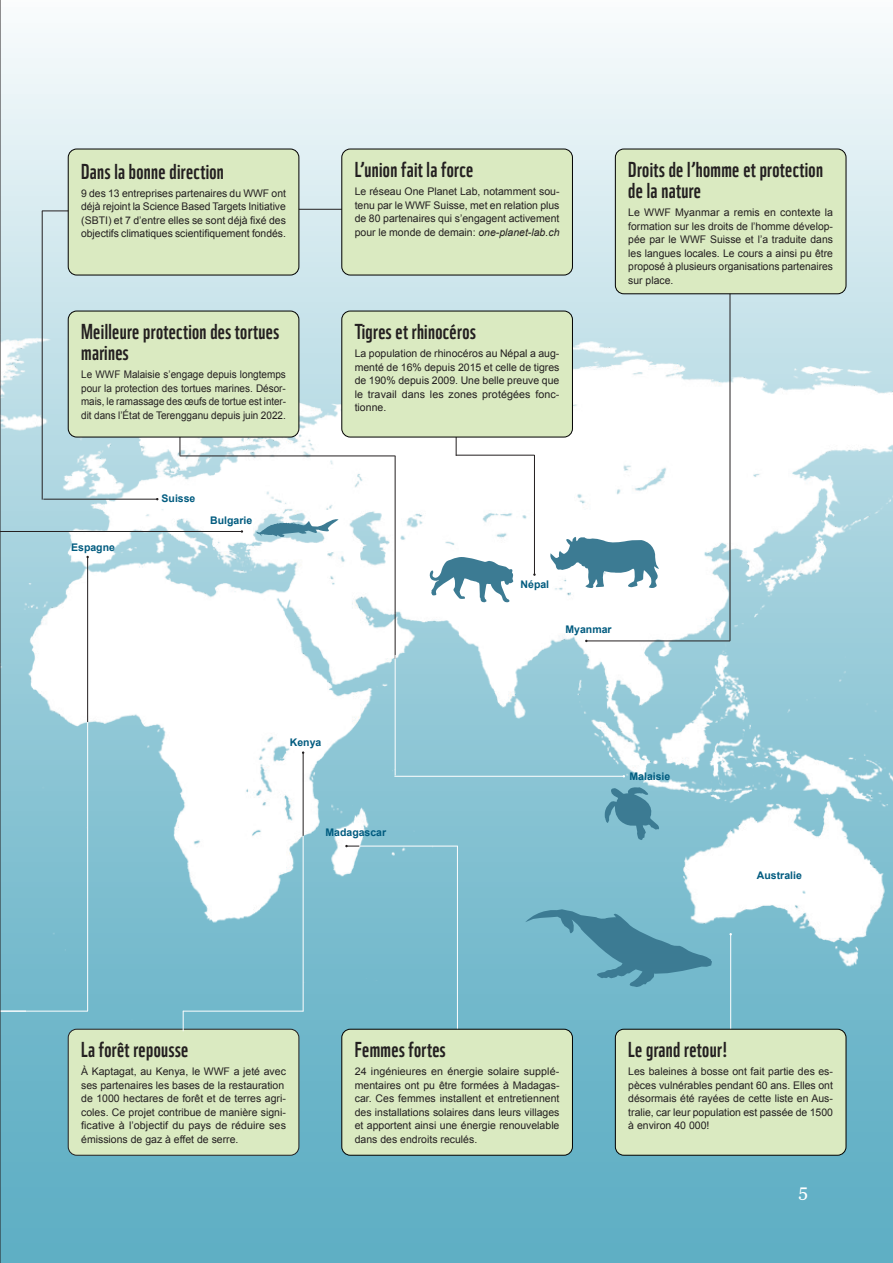
<style>
.page{position:relative;width:893px;height:1263px;background:#fff}
.page>*{position:absolute;margin:0;border:0;box-sizing:border-box;transform-origin:0 0}
.t1{font:21px/21px "WWF";letter-spacing:.015em;color:#231f20}
.t2{font:18px "Georgia";color:#fff}
.t3{font:10.5px/13.5px "Arial";color:#231f20;text-align:justify}
.t4{font:10.5px/13.5px "Arial";color:#231f20;text-align:justify;scale:.95 1}
.t5{font:700 10.5px "Arial";color:#005b7f}
.s1{font-style:italic}
</style>
<div class="page">
<img style="left:1px;top:33px;width:892px;height:1230px">
<div style="left:68px;top:1029px;width:231px;height:126px;background:#daeac1;border-radius:9px"></div>
<div style="left:68px;top:1029px;width:231px;height:126px;border:1px solid #231f20;border-radius:9px"></div>
<hr style="left:298px;top:209px;width:49px;height:1px;background:#231f20">
<hr style="left:42px;top:211px;width:34px;height:1px;background:#231f20">
<hr style="left:42px;top:211px;width:1px;height:289px;background:#231f20">
<hr style="left:180px;top:456px;width:215px;height:1px;background:#231f20">
<hr style="left:0;top:531px;width:242px;height:1px;background:#231f20">
<svg style="left:456px;top:437px;width:1px;height:18px"></svg>
<hr style="left:534px;top:455px;width:1px;height:120px;background:#231f20">
<hr style="left:87px;top:557px;width:1px;height:165px;background:#231f20">
<hr style="left:87px;top:722px;width:1px;height:289px;background:#fff">
<hr style="left:457px;top:846px;width:1px;height:186px;background:#fff">
<svg style="left:183px;top:1012px;width:1px;height:19px"></svg>
<hr style="left:303px;top:753px;width:1px;height:83px;background:#231f20">
<hr style="left:183px;top:1011px;width:120px;height:1px;background:#fff">
<hr style="left:303px;top:836px;width:1px;height:175px;background:#fff">
<hr style="left:358px;top:846px;width:99px;height:1px;background:#fff">
<hr style="left:730px;top:934px;width:1px;height:102px;background:#fff">
<svg style="left:429px;top:557px;width:84px;height:45px"></svg>
<svg style="left:549px;top:535px;width:110px;height:53px"></svg>
<svg style="left:256px;top:517px;width:83px;height:20px"></svg>
<svg style="left:525px;top:908px;width:187px;height:79px;background:#66a7bb"></svg>
<hr style="left:0;top:1011px;width:88px;height:1px;background:#fff">
<div style="left:615px;top:1029px;width:231px;height:126px;background:#daeac1;border-radius:9px"></div>
<div style="left:615px;top:1029px;width:231px;height:126px;border:1px solid #000;border-radius:9px"></div>
<div style="left:342px;top:1029px;width:230px;height:126px;background:#daeac1;border-radius:9px"></div>
<div style="left:342px;top:1029px;width:231px;height:126px;border:1px solid #000;border-radius:9px"></div>
<svg style="left:345px;top:845px;width:14px;height:2px"></svg>
<div style="left:342px;top:149px;width:230px;height:126px;background:#daeac1;border-radius:9px"></div>
<div style="left:342px;top:149px;width:231px;height:126px;border:1px solid #000;border-radius:9px"></div>
<div style="left:68px;top:149px;width:231px;height:126px;background:#daeac1;border-radius:9px"></div>
<div style="left:68px;top:149px;width:231px;height:126px;border:1px solid #000;border-radius:9px"></div>
<hr style="left:456px;top:455px;width:78px;height:1px;background:#231f20">
<div style="left:342px;top:311px;width:230px;height:126px;background:#daeac1;border-radius:9px"></div>
<div style="left:342px;top:311px;width:231px;height:126px;border:1px solid #000;border-radius:9px"></div>
<hr style="left:586px;top:641px;width:144px;height:1px;background:#231f20">
<hr style="left:730px;top:273px;width:1px;height:368px;background:#231f20">
<svg style="left:604px;top:787px;width:56px;height:54px;background:#63a1b5"></svg>
<hr style="left:394px;top:776px;width:230px;height:1px;background:#fff">
<svg style="left:180px;top:437px;width:1px;height:19px"></svg>
<hr style="left:395px;top:456px;width:1px;height:203px;background:#231f20">
<hr style="left:395px;top:655px;width:1px;height:120px;background:#fff">
<div style="left:68px;top:311px;width:231px;height:126px;background:#daeac1;border-radius:9px"></div>
<div style="left:68px;top:311px;width:231px;height:126px;border:1px solid #000;border-radius:9px"></div>
<hr style="left:43px;top:499px;width:114px;height:1px;background:#231f20">
<div style="left:615px;top:149px;width:231px;height:145px;background:#daeac1;border-radius:9px"></div>
<div style="left:615px;top:149px;width:231px;height:145px;border:1px solid #000;border-radius:9px"></div>
<hr style="left:0;top:0;width:1px;height:1263px;background:#231f20">
<h1 class="t1" style="left:81px;top:159px;width:144px">Dans la bonne direction</h1>
<p class="t3" style="left:81px;top:186px;width:206px">9 des 13 entreprises partenaires du WWF ont déjà rejoint la Science Based Targets Initiative (SBTI) et 7 d’entre elles se sont déjà fixé des objectifs climatiques scientifiquement fondés.</p>
<h1 class="t1" style="left:81px;top:319px;width:199px">Meilleure protection des tortues marines</h1>
<p class="t4" style="left:81px;top:368px;width:217px">Le WWF Malaisie s’engage depuis longtemps pour la protection des tortues marines. Désor&shy;mais, le ramassage des œufs de tortue est inter&shy;dit dans l’État de Terengganu depuis juin 2022.</p>
<p class="t5" style="left:71px;top:540px;width:45px">Espagne</p>
<p class="t5" style="left:162px;top:492px;width:35px">Suisse</p>
<p class="t5" style="left:210px;top:513px;width:44px">Bulgarie</p>
<h1 class="t1" style="left:355px;top:157px;width:120px">L’union fait la force</h1>
<p class="t3" style="left:355px;top:185px;width:206px">Le réseau One Planet Lab, notamment sou&shy;tenu par le WWF Suisse, met en relation plus de 80 partenaires qui s’engagent activement pour le monde de demain: <span class="s1">one-planet-lab.ch</span></p>
<h1 class="t1" style="left:355px;top:319px;width:123px">Tigres et rhinocéros</h1>
<p class="t3" style="left:355px;top:347px;width:206px">La population de rhinocéros au Népal a aug&shy;menté de 16% depuis 2015 et celle de tigres de 190% depuis 2009. Une belle preuve que le travail dans les zones protégées fonc&shy;tionne.</p>
<h1 class="t1" style="left:628px;top:157px;width:196px">Droits de l’homme et protection de la nature</h1>
<p class="t3" style="left:628px;top:206px;width:206px">Le WWF Myanmar a remis en contexte la formation sur les droits de l’homme dévelop&shy;pée par le WWF Suisse et l’a traduite dans les langues locales. Le cours a ainsi pu être proposé à plusieurs organisations partenaires sur place.</p>
<p class="t5" style="left:521px;top:577px;width:30px">Népal</p>
<p class="t5" style="left:565px;top:622px;width:48px">Myanmar</p>
<p class="t5" style="left:290px;top:735px;width:33px">Kenya</p>
<p class="t5" style="left:325px;top:825px;width:62px">Madagascar</p>
<p class="t5" style="left:629px;top:769px;width:42px">Malaisie</p>
<p class="t5" style="left:757px;top:868px;width:46px">Australie</p>
<h1 class="t1" style="left:81px;top:1037px;width:109px">La forêt repousse</h1>
<p class="t3" style="left:81px;top:1065px;width:206px;text-align:left">À Kaptagat, au Kenya, le WWF a jeté avec ses partenaires les bases de la restauration de 1000 hectares de forêt et de terres agri&shy;coles. Ce projet contribue de manière signi&shy;ficative à l’objectif du pays de réduire ses émissions de gaz à effet de serre.</p>
<h1 class="t1" style="left:355px;top:1037px;width:92px">Femmes fortes</h1>
<p class="t3" style="left:355px;top:1065px;width:206px">24 ingénieures en énergie solaire supplé&shy;mentaires ont pu être formées à Madagas&shy;car. Ces femmes installent et entretiennent des installations solaires dans leurs villages et apportent ainsi une énergie renouvelable dans des endroits reculés.</p>
<h1 class="t1" style="left:628px;top:1037px;width:101px">Le grand retour!</h1>
<p class="t3" style="left:628px;top:1065px;width:206px">Les baleines à bosse ont fait partie des es&shy;pèces vulnérables pendant 60 ans. Elles ont désormais été rayées de cette liste en Aus&shy;tralie, car leur population est passée de 1500 à environ 40 000!</p>
<h2 class="t2" style="left:798px;top:1178px;width:11px">5</h2>
</div>
